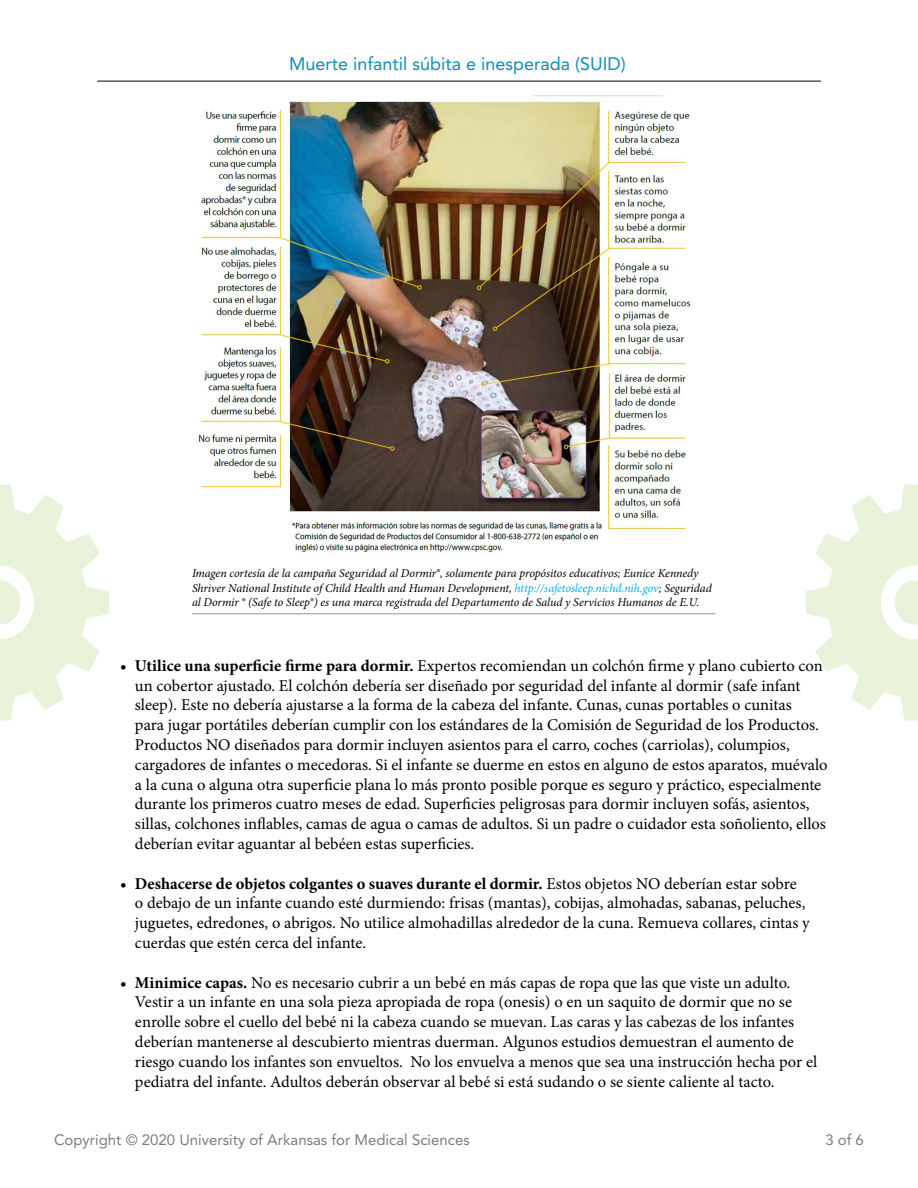
<style>
.page{position:relative;width:918px;height:1188px;background:#fff}
.page>*{position:absolute;margin:0;border:0;box-sizing:border-box;transform-origin:0 0}
.t1{font:18px "Avenir";color:#0e8cb5}
.t2{font:16.5px/19.8px "Minion Pro";color:#000}
.t3{font:15px "Avenir";color:#7b7c7f}
.t4{font:italic 12px/14.4px "Minion Pro";letter-spacing:-.005em;color:#000}
.s1{color:#00aeef}
.s2{font-weight:700}
</style>
<div class="page">
<hr style="left:97px;top:81px;width:724px;height:1px;background:#000">
<svg style="left:806px;top:484px;width:112px;height:237px"></svg>
<svg style="left:0;top:484px;width:109px;height:237px"></svg>
<hr style="left:192px;top:613px;width:524px;height:1px;background:#939598">
<img style="left:197px;top:95px;width:495px;height:458px">
<p class="t1" style="left:289px;top:53px;width:338px">Muerte infantil súbita e inesperada (SUID)</p>
<p class="t4" style="left:192px;top:566px;width:521px">Imagen cortesía de la campaña Seguridad al Dormir®, solamente para propósitos educativos; Eunice Kennedy<br>Shriver National Institute of Child Health and Human Development, <span class="s1">http://safetosleep.nichd.nih.gov</span>; Seguridad al Dormir ® (Safe to Sleep®) es una marca registrada del Departamento de Salud y Servicios Humanos de E.U.</p>
<p class="t2" style="left:135px;top:656px;width:694px;text-indent:-15px"><span class="s2">• Utilice una superficie firme para dormir.</span> Expertos recomiendan un colchón firme y plano cubierto con un cobertor ajustado. El colchón debería ser diseñado por seguridad del infante al dormir (safe infant sleep). Este no debería ajustarse a la forma de la cabeza del infante. Cunas, cunas portables o cunitas<br>para jugar portátiles deberían cumplir con los estándares de la Comisión de Seguridad de los Productos.<br>Productos NO diseñados para dormir incluyen asientos para el carro, coches (carriolas), columpios, cargadores de infantes o mecedoras. Si el infante se duerme en estos en alguno de estos aparatos, muévalo a la cuna o alguna otra superficie plana lo más pronto posible porque es seguro y práctico, especialmente durante los primeros cuatro meses de edad. Superficies peligrosas para dormir incluyen sofás, asientos, sillas, colchones inflables, camas de agua o camas de adultos. Si un padre o cuidador esta soñoliento, ellos deberían evitar aguantar al bebéen estas superficies.</p>
<p class="t2" style="left:135px;top:874px;width:676px;text-indent:-15px"><span class="s2">• Deshacerse de objetos colgantes o suaves durante el dormir.</span> Estos objetos NO deberían estar sobre<br>o debajo de un infante cuando esté durmiendo: frisas (mantas), cobijas, almohadas, sabanas, peluches, juguetes, edredones, o abrigos. No utilice almohadillas alrededor de la cuna. Remueva collares, cintas y cuerdas que estén cerca del infante.</p>
<p class="t2" style="left:135px;top:973px;width:684px;text-indent:-15px"><span class="s2">• Minimice capas.</span> No es necesario cubrir a un bebé en más capas de ropa que las que viste un adulto.<br>Vestir a un infante en una sola pieza apropiada de ropa (onesis) o en un saquito de dormir que no se enrolle sobre el cuello del bebé ni la cabeza cuando se muevan. Las caras y las cabezas de los infantes deberían mantenerse al descubierto mientras duerman. Algunos estudios demuestran el aumento de riesgo cuando los infantes son envueltos. No los envuelva a menos que sea una instrucción hecha por el pediatra del infante. Adultos deberán observar al bebé si está sudando o se siente caliente al tacto.</p>
<p class="t3" style="left:54px;top:1131px;width:417px">Copyright © 2020 University of Arkansas for Medical Sciences</p>
<p class="t3" style="left:825px;top:1131px;width:40px">3 of 6</p>
</div>
